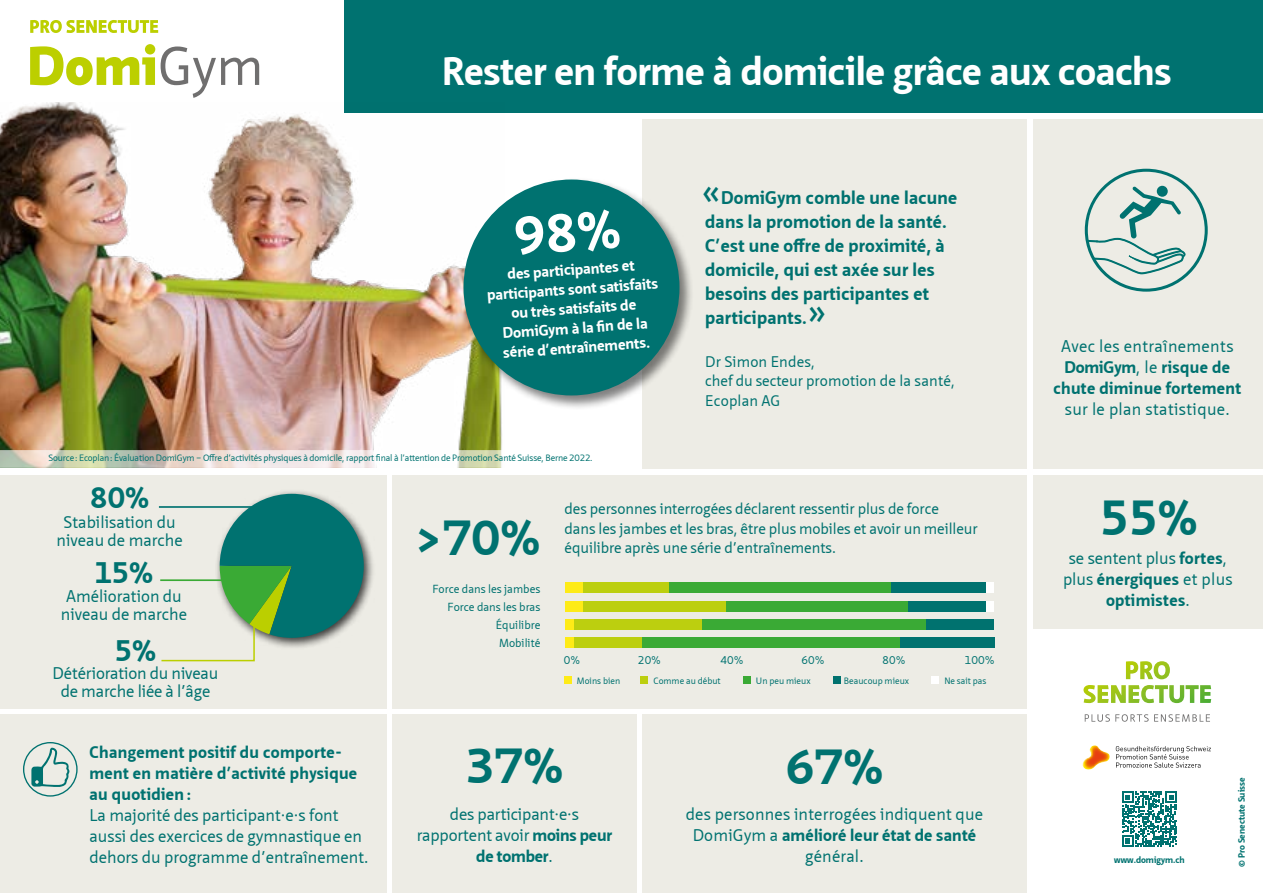
<style>
.page{position:relative;width:1263px;height:893px;background:#fff}
.page>*{position:absolute;margin:0;border:0;box-sizing:border-box;transform-origin:0 0}
.t1{font:900 52.95px "Neue Sans Pro";color:#bccf00}
.t2{font:700 48px "Neue Sans Pro";color:#007270}
.t3{font:700 39px "Neue Sans Pro";letter-spacing:-.01em;color:#fff}
.t4{font:600 37.5px "Neue Sans Pro";color:#007270}
.t5{font:700 28.95px "Neue Sans Pro";color:#007270}
.t6{font:700 18px/24px "Neue Sans Pro";letter-spacing:.015em;color:#007270}
.t7{font:16.5px/21px "Neue Sans Pro";color:#007270;text-align:center}
.t8{font:700 16.5px/21px "Neue Sans Pro";letter-spacing:.02em;color:#007270;text-align:center}
.t9{font:16.5px "Neue Sans Pro";letter-spacing:.02em;color:#007270}
.t10{font:15px/19.5px "Neue Sans Pro";letter-spacing:-.005em;color:#007270}
.t11{font:700 15px/19.5px "Neue Sans Pro";color:#fff;text-align:center}
.t12{font:11.4px/18px "Neue Sans Pro";color:#007270;text-align:right}
.t13{font:11.1px "Neue Sans Pro";color:#007270}
.t14{font:10.95px "Neue Sans Pro";letter-spacing:.02em;color:#007270}
.t15{font:9px "Neue Sans Pro";letter-spacing:-.015em;color:#007270}
.t16{font:700 9px "Neue Sans Pro";color:#007270}
.s1{font-weight:400;color:#706f6f}
.s2{font-weight:400}
.s3{font-weight:700}
</style>
<div class="page">
<div style="left:0;top:714px;width:387px;height:179px;background:#edece5"></div>
<div style="left:0;top:475px;width:387px;height:234px;background:#edece5"></div>
<div style="left:392px;top:714px;width:245px;height:179px;background:#edece5"></div>
<div style="left:392px;top:475px;width:635px;height:234px;background:#edece5"></div>
<div style="left:642px;top:119px;width:385px;height:350px;background:#edece5"></div>
<div style="left:1033px;top:119px;width:230px;height:349px;background:#edece5"></div>
<div style="left:1033px;top:475px;width:230px;height:153px;background:#edece5"></div>
<div style="left:344px;top:0;width:919px;height:113px;background:#007270"></div>
<svg style="left:30px;top:20px;width:128px;height:13px"></svg>
<div style="left:642px;top:714px;width:385px;height:179px;background:#edece5"></div>
<img style="left:0;top:103px;width:502px;height:347px">
<div style="left:215px;top:488px;width:160px;height:162px;background:#000;opacity:.75"></div>
<hr style="left:159px;top:506px;width:96px;height:2px;background:#007270">
<svg style="left:1122px;top:791px;width:55px;height:56px"></svg>
<img style="left:1082px;top:745px;width:28px;height:25px">
<svg style="left:1116px;top:746px;width:95px;height:22px"></svg>
<svg style="left:1083px;top:661px;width:128px;height:42px"></svg>
<svg style="left:1085px;top:714px;width:63px;height:8px"></svg>
<svg style="left:1154px;top:714px;width:56px;height:8px"></svg>
<svg style="left:0;top:450px;width:502px;height:18px"></svg>
<svg style="left:1085px;top:169px;width:123px;height:123px"></svg>
<div style="left:564px;top:677px;width:7px;height:7px;background:#feeb17"></div>
<div style="left:641px;top:677px;width:7px;height:7px;background:#bccf0f"></div>
<div style="left:743px;top:677px;width:7px;height:7px;background:#3aaa35"></div>
<div style="left:833px;top:677px;width:7px;height:7px;background:#00726f"></div>
<div style="left:931px;top:677px;width:8px;height:7px;background:#fff"></div>
<div style="left:985px;top:583px;width:9px;height:10px;background:#fff"></div>
<div style="left:890px;top:583px;width:95px;height:10px;background:#00726f"></div>
<div style="left:669px;top:583px;width:221px;height:10px;background:#3aaa35"></div>
<div style="left:582px;top:583px;width:87px;height:10px;background:#bccf0f"></div>
<div style="left:565px;top:583px;width:17px;height:10px;background:#feeb17"></div>
<div style="left:985px;top:601px;width:9px;height:11px;background:#fff"></div>
<div style="left:907px;top:601px;width:78px;height:11px;background:#00726f"></div>
<div style="left:725px;top:601px;width:182px;height:11px;background:#3aaa35"></div>
<div style="left:582px;top:601px;width:143px;height:11px;background:#bccf0f"></div>
<div style="left:565px;top:601px;width:17px;height:11px;background:#feeb17"></div>
<div style="left:925px;top:619px;width:69px;height:11px;background:#00726f"></div>
<div style="left:702px;top:619px;width:223px;height:11px;background:#3aaa35"></div>
<div style="left:573px;top:619px;width:129px;height:11px;background:#bccf0f"></div>
<div style="left:565px;top:619px;width:8px;height:11px;background:#feeb17"></div>
<div style="left:900px;top:637px;width:94px;height:11px;background:#00726f"></div>
<div style="left:642px;top:637px;width:258px;height:11px;background:#3aaa35"></div>
<div style="left:573px;top:637px;width:69px;height:11px;background:#bccf0f"></div>
<div style="left:565px;top:637px;width:8px;height:11px;background:#feeb17"></div>
<svg style="left:160px;top:494px;width:204px;height:168px"></svg>
<div style="left:461px;top:178px;width:233px;height:232px;background:#000;opacity:.5"></div>
<div style="left:463px;top:180px;width:216px;height:215px;background:#007270;border-radius:50%"></div>
<svg style="left:515px;top:209px;width:105px;height:46px"></svg>
<svg style="left:23px;top:742px;width:55px;height:55px"></svg>
<h1 class="t1" style="left:27px;top:31px;width:238px">Domi<span class="s1">Gym</span></h1>
<h3 class="t3" style="left:442px;top:45px;width:731px">Rester en forme à domicile grâce aux coachs</h3>
<p class="t11" style="left:485px;top:266px;width:173px;rotate:-4deg">des participantes et participants sont satisfaits ou très satisfaits de<br>DomiGym à la fi n de la série d’entraînements.</p>
<h3 class="t4" style="left:702px;top:167px;width:21px">«</h3>
<p class="t6" style="left:705px;top:185px;width:254px;text-indent:16px">DomiGym comble une lacune dans la promotion de la santé.<br>C’est une offre de proximité, à domicile, qui est axée sur les besoins des participantes et participants.</p>
<h3 class="t4" style="left:807px;top:287px;width:21px">»</h3>
<p class="t10" style="left:705px;top:351px;width:251px">Dr Simon Endes,<br>chef du secteur promotion de la santé,<br>Ecoplan AG</p>
<p class="t8" style="left:1053px;top:336px;width:189px"><span class="s2">Avec les entraînements<br></span>DomiGym<span class="s2">, le</span> risque de chute diminue fortement</p>
<p class="t9" style="left:1065px;top:399px;width:167px">sur le plan statistique.</p>
<p class="t15" style="left:48px;top:452px;width:546px">Source : Ecoplan : Évaluation DomiGym – Offre d’activités physiques à domicile, rapport final à l’attention de Promotion Santé Suisse, Berne 2022.</p>
<h3 class="t5" style="left:90px;top:479px;width:60px">80%</h3>
<p class="t7" style="left:57px;top:513px;width:128px;line-height:18px">Stabilisation du niveau de marche</p>
<h3 class="t5" style="left:95px;top:553px;width:60px">15%</h3>
<p class="t7" style="left:61px;top:587px;width:128px;line-height:18px">Amélioration du niveau de marche</p>
<h3 class="t5" style="left:115px;top:632px;width:43px">5%</h3>
<p class="t7" style="left:53px;top:664px;width:167px;line-height:18px">Détérioration du niveau de marche liée à l’âge</p>
<p class="t8" style="left:89px;top:741px;width:269px;text-align:left">Changement positif du comporte&shy;ment en matière d’activité physique au quotidien :</p>
<p class="t7" style="left:89px;top:804px;width:281px;text-align:left">La majorité des participant·e·s font aussi des exercices de gymnastique en dehors du programme d’entraînement.</p>
<h2 class="t2" style="left:414px;top:506px;width:128px">&gt;70%</h2>
<p class="t12" style="left:432px;top:579px;width:110px">Force dans les jambes<br>Force dans les bras<br>Équilibre<br>Mobilité</p>
<p class="t10" style="left:564px;top:499px;width:415px">des personnes interrogées déclarent ressentir plus de force<br>dans les jambes et les bras, être plus mobiles et avoir un meilleur équilibre après une série d’entraînements.</p>
<p class="t14" style="left:564px;top:653px;width:17px">0%</p>
<p class="t14" style="left:638px;top:653px;width:24px">20%</p>
<p class="t14" style="left:720px;top:653px;width:24px">40%</p>
<p class="t14" style="left:801px;top:653px;width:24px">60%</p>
<p class="t14" style="left:882px;top:653px;width:24px">80%</p>
<p class="t13" style="left:964px;top:653px;width:31px">100%</p>
<p class="t15" style="left:577px;top:675px;width:45px">Moins bien</p>
<p class="t15" style="left:654px;top:675px;width:69px">Comme au début</p>
<p class="t15" style="left:756px;top:675px;width:56px">Un peu mieux</p>
<p class="t15" style="left:844px;top:675px;width:67px">Beaucoup mieux</p>
<p class="t15" style="left:944px;top:675px;width:44px">Ne sait pas</p>
<h2 class="t2" style="left:466px;top:735px;width:99px">37%</h2>
<p class="t7" style="left:417px;top:804px;width:197px">des participant·e·s rapportent avoir <span class="s3">moins peur de tomber</span>.</p>
<h2 class="t2" style="left:786px;top:735px;width:99px">67%</h2>
<p class="t7" style="left:686px;top:804px;width:299px">des personnes interrogées indiquent que<br>DomiGym a <span class="s3">amélioré leur état de santé </span>général.</p>
<h2 class="t2" style="left:1100px;top:487px;width:99px">55%</h2>
<p class="t8" style="left:1063px;top:548px;width:171px"><span class="s2">se sentent plus</span> fortes<span class="s2">, plus</span> énergiques <span class="s2">et plus </span>optimistes<span class="s2">.</span></p>
<p class="t16" style="left:1114px;top:854px;width:72px">www.domigym.ch</p>
<p class="t16" style="left:1236px;top:867px;width:91px;rotate:-90deg">© Pro Senectute Suisse</p>
</div>
